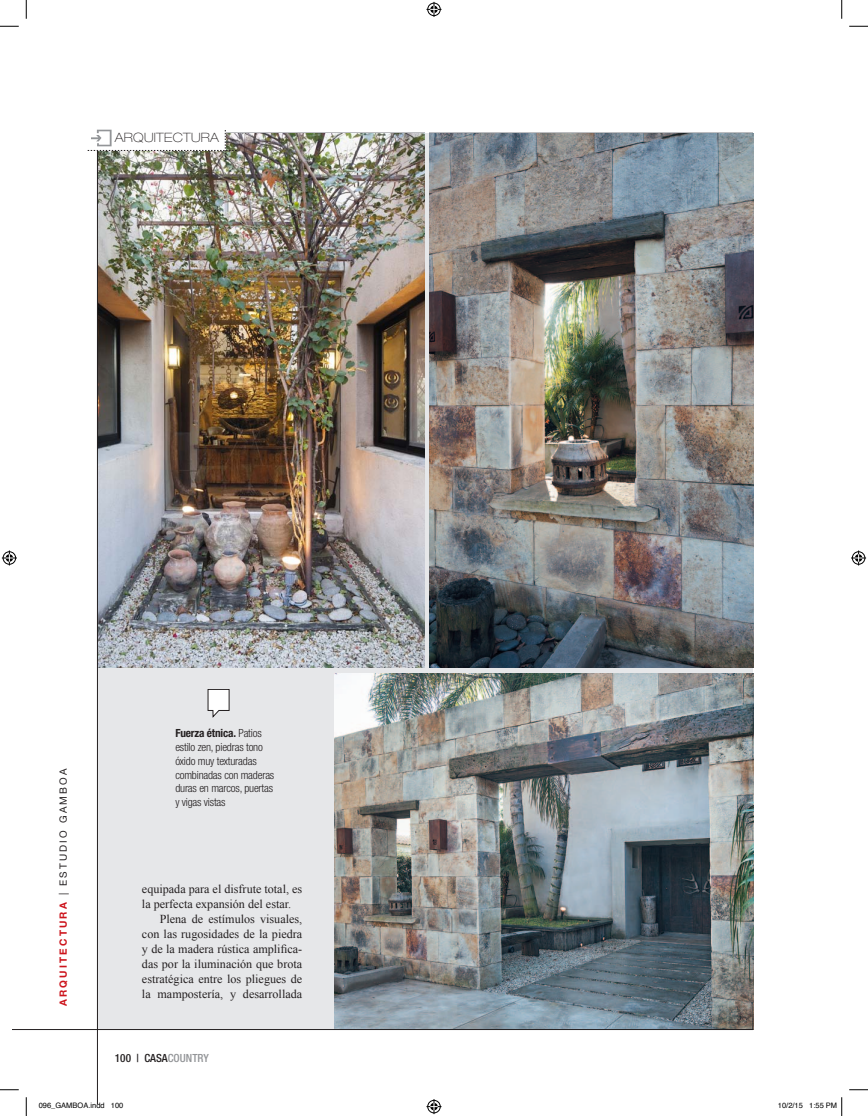
<style>
.page{position:relative;width:868px;height:1116px;background:#fff}
.page>*{position:absolute;margin:0;border:0;box-sizing:border-box;transform-origin:0 0}
.Seccion_CC{font:100 expanded 12.88px "Helvetica Neue LT Std";letter-spacing:.02em;color:#231f20}
.Texto_CC{font:12.12px/15px "Times New Roman";color:#231f20}
.Epigrafe_CC{font:300 condensed 11.25px/13.8px "Helvetica Neue LT Std";letter-spacing:-.015em;color:#231f20}
.Foliacion{font:500 condensed 11.25px "Helvetica Neue LT Std";color:#231f20}
.t1{font:10px "Helvetica Neue LT Std";letter-spacing:.215em;color:#231f20}
.t2{font:7.5px "Helvetica";color:#000}
.s1{font-weight:700;color:#cd151d}
.s2{font-weight:700}
.s3{color:#939598}
</style>
<div class="page">
<div style="left:97px;top:133px;width:656px;height:896px;background:#e6e7e9"></div>
<img style="left:429px;top:133px;width:324px;height:535px">
<img style="left:98px;top:133px;width:326px;height:535px">
<hr style="left:97px;top:150px;width:1px;height:953px;background:#231f20">
<img style="left:334px;top:673px;width:419px;height:356px">
<svg style="left:88px;top:130px;width:148px;height:30px"></svg>
<hr style="left:12px;top:1029px;width:741px;height:1px;background:#231f20">
<svg style="left:208px;top:689px;width:21px;height:28px"></svg>
<svg style="left:0;top:25px;width:19px;height:2px"></svg>
<svg style="left:849px;top:25px;width:18px;height:2px"></svg>
<svg style="left:0;top:1089px;width:19px;height:1px"></svg>
<svg style="left:849px;top:1089px;width:18px;height:1px"></svg>
<svg style="left:25px;top:0;width:2px;height:19px"></svg>
<svg style="left:25px;top:1097px;width:2px;height:18px"></svg>
<svg style="left:841px;top:0;width:1px;height:19px"></svg>
<svg style="left:426px;top:2px;width:15px;height:15px"></svg>
<svg style="left:426px;top:1099px;width:15px;height:15px"></svg>
<svg style="left:2px;top:550px;width:15px;height:15px"></svg>
<svg style="left:851px;top:550px;width:15px;height:15px"></svg>
<svg style="left:841px;top:1097px;width:1px;height:18px"></svg>
<p class="Seccion_CC" style="left:115px;top:130px;width:106px">ARQUITECTURA</p>
<p class="t1" style="left:57px;top:1005px;width:239px;rotate:-90deg"><span class="s1">ARQUITECTURA</span> | ESTUDIO GAMBOA</p>
<p class="Epigrafe_CC" style="left:175px;top:726px;width:100px"><span class="s2">Fuerza étnica.</span> Patios estilo zen, piedras tono óxido muy texturadas combinadas con maderas duras en marcos, puertas y vigas vistas</p>
<p class="Texto_CC" style="left:142px;top:880px;width:162px">equipada para el disfrute total, es la perfecta expansión del estar.</p>
<p class="Texto_CC" style="left:142px;top:910px;width:162px;text-align:justify;text-indent:18px">Plena de estímulos visuales, con las rugosidades de la piedra y de la madera rústica amplifica&shy;das por la iluminación que brota estratégica entre los pliegues de la mampostería, y desarrollada</p>
<p class="Foliacion" style="left:115px;top:1051px;width:95px">100 | CASA<span class="s3">COUNTRY</span></p>
<p class="t2" style="left:39px;top:1100px;width:86px">096_GAMBOA.indd 100</p>
<p class="t2" style="left:777px;top:1100px;width:61px">10/2/15 1:55 PM</p>
</div>
